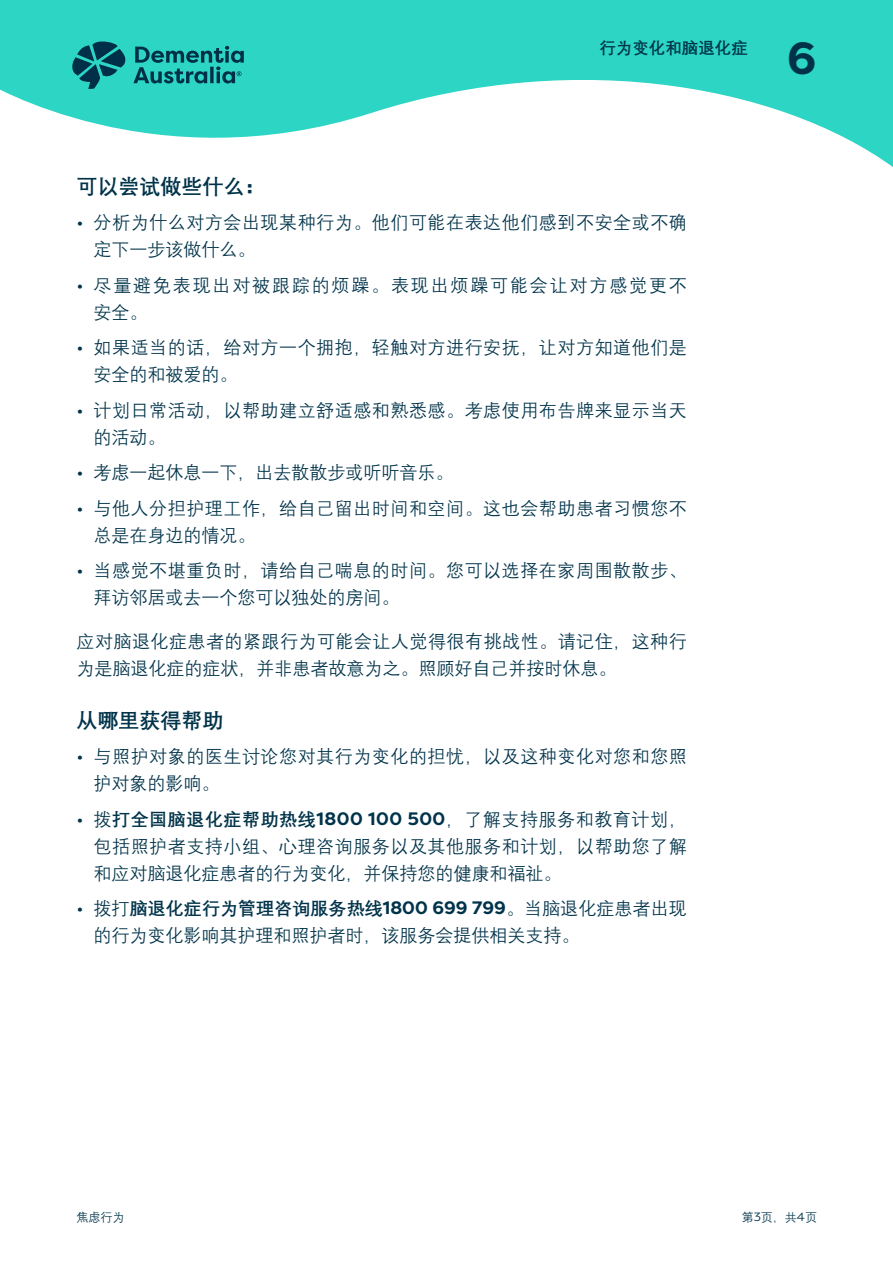
<style>
.page{position:relative;width:893px;height:1263px;background:#fff}
.page>*{position:absolute;margin:0;border:0;box-sizing:border-box;transform-origin:0 0}
.t1{font:700 45px "Filson Pro";color:#00334a}
.t2{font:700 21px "Deng Xian";color:#00334a}
.t3{font:18px/27px "Deng Xian";letter-spacing:.03em;color:#00334a}
.t4{font:18px/27px "Deng Xian";color:#00334a}
.t5{font:18px/27px "Deng Xian";letter-spacing:.1em;color:#00334a}
.t6{font:700 16.5px "Deng Xian";color:#00334a}
.t7{font:12px "Deng Xian";color:#00334a}
.s1{font-family:"Filson Pro"}
.s2{font-weight:700}
.s3{font-family:"Filson Pro";font-weight:700}
</style>
<div class="page">
<svg style="left:0;top:0;width:893px;height:167px;fill:#2cd5c4"></svg>
<svg style="left:72px;top:41px;width:172px;height:48px;background:#1d9d9a"></svg>
<p class="t6" style="left:599px;top:37px;width:150px">行为变化和脑退化症</p>
<p class="t2" style="left:77px;top:172px;width:191px">可以尝试做些什么：</p>
<p class="t3" style="left:94px;top:208px;width:595px;text-indent:-17px"><span class="s1">•</span> 分析为什么对方会出现某种行为。他们可能在表达他们感到不安全或不确定下一步该做什么。</p>
<p class="t5" style="left:94px;top:271px;width:595px;text-indent:-17px"><span class="s1">•</span> 尽量避免表现出对被跟踪的烦躁。表现出烦躁可能会让对方感觉更不安全。</p>
<p class="t3" style="left:94px;top:333px;width:595px;text-indent:-17px"><span class="s1">•</span> 如果适当的话，给对方一个拥抱，轻触对方进行安抚，让对方知道他们是安全的和被爱的。</p>
<p class="t3" style="left:94px;top:396px;width:595px;text-indent:-17px"><span class="s1">•</span> 计划日常活动，以帮助建立舒适感和熟悉感。考虑使用布告牌来显示当天的活动。</p>
<p class="t4" style="left:77px;top:458px;width:379px"><span class="s1">•</span> 考虑一起休息一下，出去散散步或听听音乐。</p>
<p class="t3" style="left:94px;top:494px;width:595px;text-indent:-17px"><span class="s1">•</span> 与他人分担护理工作，给自己留出时间和空间。这也会帮助患者习惯您不总是在身边的情况。</p>
<p class="t3" style="left:94px;top:556px;width:595px;text-indent:-17px"><span class="s1">•</span> 当感觉不堪重负时，请给自己喘息的时间。您可以选择在家周围散散步、拜访邻居或去一个您可以独处的房间。</p>
<p class="t3" style="left:77px;top:627px;width:612px">应对脑退化症患者的紧跟行为可能会让人觉得很有挑战性。请记住，这种行为是脑退化症的症状，并非患者故意为之。照顾好自己并按时休息。</p>
<p class="t2" style="left:77px;top:706px;width:149px">从哪里获得帮助</p>
<p class="t3" style="left:94px;top:742px;width:595px;text-indent:-17px"><span class="s1">•</span> 与照护对象的医生讨论您对其行为变化的担忧，以及这种变化对您和您照护对象的影响。</p>
<p class="t3" style="left:94px;top:805px;width:595px;text-align:justify;text-indent:-17px"><span class="s1">•</span> 拨<span class="s2">打全国脑退化症帮助热线</span><span class="s3">1800 100 500</span>，了解支持服务和教育计划，包括照护者支持小组、心理咨询服务以及其他服务和计划，以帮助您了解和应对脑退化症患者的行为变化，并保持您的健康和福祉。</p>
<p class="t4" style="left:94px;top:894px;width:595px;text-indent:-17px"><span class="s1">•</span> 拨打<span class="s2">脑退化症行为管理咨询服务热线</span><span class="s3">1800 699 799</span>。当脑退化症患者出现的行为变化影响其护理和照护者时，该服务会提供相关支持。</p>
<h1 class="t1" style="left:787px;top:30px;width:31px">6</h1>
<p class="t7" style="left:77px;top:1210px;width:50px">焦虑行为</p>
<p class="t7" style="left:742px;top:1210px;width:77px">第<span class="s1">3</span>页，共<span class="s1">4</span>页</p>
</div>
